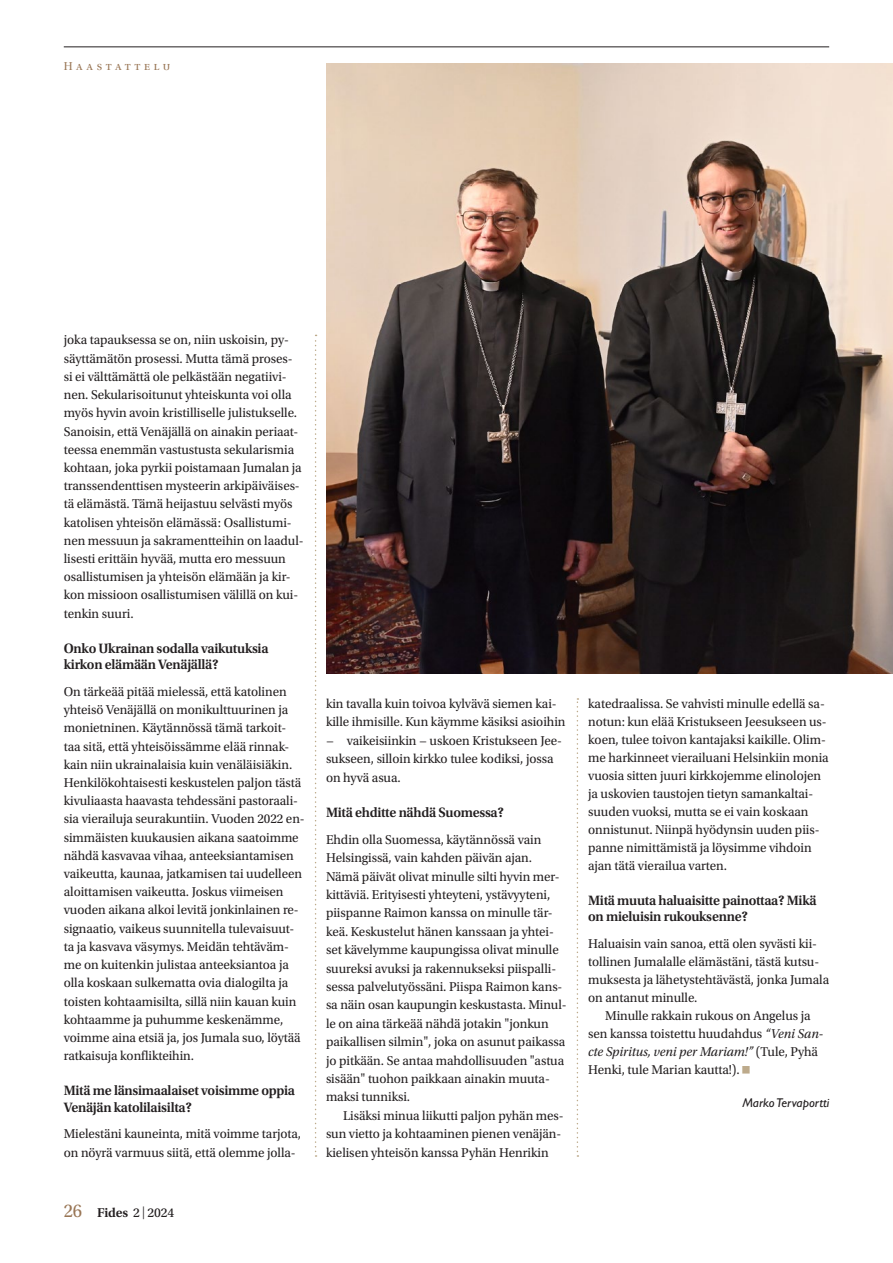
<style>
.page{position:relative;width:893px;height:1263px;background:#fff}
.page>*{position:absolute;margin:0;border:0;box-sizing:border-box;transform-origin:0 0}
.t1{font:600 14.25px/16.6px "Utopia Std";letter-spacing:-.02em;color:#231f20}
.t2{font:13.5px/18.1px "Utopia Std";letter-spacing:-.005em;color:#231f20}
.t3{font:13.5px/18.5px "Utopia Std";letter-spacing:-.005em;color:#231f20;scale:1.25 1}
.t4{font:13.5px "Utopia Std Capt";color:#231f20}
.t5{font:italic 12.75px "Gill Sans Std";color:#231f20}
.t6{font:12px "Utopia Std Subh";letter-spacing:.3em;color:#997655}
.s1{font-family:"Utopia Std";font-size:19.5px;color:#997655}
.s2{font-family:"Utopia Std";font-weight:600}
.s3{font-style:italic}
</style>
<div class="page">
<hr style="left:64px;top:47px;width:765px;height:1px;background:#231f20">
<svg style="left:315px;top:335px;width:2px;height:822px"></svg>
<svg style="left:577px;top:698px;width:1px;height:459px"></svg>
<img style="left:326px;top:64px;width:567px;height:610px">
<p class="t6" style="left:64px;top:59px;width:108px">Haastattelu</p>
<p class="t2" style="left:64px;top:331px;width:241px">joka tapauksessa se on, niin uskoisin, py&shy;säyttämätön prosessi. Mutta tämä proses&shy;si ei välttämättä ole pelkästään negatiivi&shy;nen. Sekularisoitunut yhteiskunta voi olla myös hyvin avoin kristilliselle julistukselle.<br>Sanoisin, että Venäjällä on ainakin periaat&shy;teessa enemmän vastustusta sekularismia kohtaan, joka pyrkii poistamaan Jumalan ja transsendenttisen mysteerin arkipäiväises&shy;tä elämästä. Tämä heijastuu selvästi myös katolisen yhteisön elämässä: Osallistumi&shy;nen messuun ja sakramentteihin on laadul&shy;lisesti erittäin hyvää, mutta ero messuun osallistumisen ja yhteisön elämään ja kir&shy;kon missioon osallistumisen välillä on kui&shy;tenkin suuri.</p>
<p class="t1" style="left:64px;top:640px;width:206px">Onko Ukrainan sodalla vaikutuksia kirkon elämään Venäjällä?</p>
<p class="t2" style="left:64px;top:683px;width:242px">On tärkeää pitää mielessä, että katolinen yhteisö Venäjällä on monikulttuurinen ja monietninen. Käytännössä tämä tarkoit&shy;taa sitä, että yhteisöissämme elää rinnak&shy;kain niin ukrainalaisia kuin venäläisiäkin.<br>Henkilökohtaisesti keskustelen paljon tästä kivuliaasta haavasta tehdessäni pastoraali&shy;sia vierailuja seurakuntiin. Vuoden 2022 en&shy;simmäisten kuukausien aikana saatoimme nähdä kasvavaa vihaa, anteeksiantamisen vaikeutta, kaunaa, jatkamisen tai uudelleen aloittamisen vaikeutta. Joskus viimeisen vuoden aikana alkoi levitä jonkinlainen re&shy;signaatio, vaikeus suunnitella tulevaisuut&shy;ta ja kasvava väsymys. Meidän tehtäväm&shy;me on kuitenkin julistaa anteeksiantoa ja olla koskaan sulkematta ovia dialogilta ja toisten kohtaamisilta, sillä niin kauan kuin kohtaamme ja puhumme keskenämme, voimme aina etsiä ja, jos Jumala suo, löytää ratkaisuja konflikteihin.</p>
<p class="t1" style="left:64px;top:1082px;width:233px">Mitä me länsimaalaiset voisimme oppia<br>Venäjän katolilaisilta?</p>
<p class="t2" style="left:64px;top:1125px;width:239px">Mielestäni kauneinta, mitä voimme tarjota, on nöyrä varmuus siitä, että olemme jolla-</p>
<p class="t4" style="left:64px;top:1205px;width:112px"><span class="s1">26</span> <span class="s2">Fides</span> 2 | 2024</p>
<p class="t2" style="left:326px;top:695px;width:241px">kin tavalla kuin toivoa kylvävä siemen kai&shy;kille ihmisille. Kun käymme käsiksi asioihin</p>
<p class="t3" style="left:326px;top:731px;width:190px">– vaikeisiinkin – uskoen Kristukseen Jee&shy;sukseen, silloin kirkko tulee kodiksi, jossa on hyvä asua.</p>
<p class="t1" style="left:326px;top:804px;width:180px">Mitä ehditte nähdä Suomessa?</p>
<p class="t2" style="left:326px;top:830px;width:242px">Ehdin olla Suomessa, käytännössä vain Helsingissä, vain kahden päivän ajan.<br>Nämä päivät olivat minulle silti hyvin mer&shy;kittäviä. Erityisesti yhteyteni, ystävyyteni, piispanne Raimon kanssa on minulle tär&shy;keä. Keskustelut hänen kanssaan ja yhtei&shy;set kävelymme kaupungissa olivat minulle suureksi avuksi ja rakennukseksi piispalli&shy;sessa palvelutyössäni. Piispa Raimon kans&shy;sa näin osan kaupungin keskustasta. Minul&shy;le on aina tärkeää nähdä jotakin "jonkun paikallisen silmin", joka on asunut paikassa jo pitkään. Se antaa mahdollisuuden "astua sisään" tuohon paikkaan ainakin muuta&shy;maksi tunniksi.</p>
<p class="t2" style="left:326px;top:1106px;width:239px;text-indent:17px">Lisäksi minua liikutti paljon pyhän mes&shy;sun vietto ja kohtaaminen pienen venäjän&shy;kielisen yhteisön kanssa Pyhän Henrikin</p>
<p class="t2" style="left:588px;top:695px;width:242px">katedraalissa. Se vahvisti minulle edellä sa&shy;notun: kun elää Kristukseen Jeesukseen us&shy;koen, tulee toivon kantajaksi kaikille. Olim&shy;me harkinneet vierailuani Helsinkiin monia vuosia sitten juuri kirkkojemme elinolojen ja uskovien taustojen tietyn samankaltai&shy;suuden vuoksi, mutta se ei vain koskaan onnistunut. Niinpä hyödynsin uuden piis&shy;panne nimittämistä ja löysimme vihdoin ajan tätä vierailua varten.</p>
<p class="t1" style="left:588px;top:892px;width:230px">Mitä muuta haluaisitte painottaa? Mikä on mieluisin rukouksenne?</p>
<p class="t2" style="left:588px;top:934px;width:242px">Haluaisin vain sanoa, että olen syvästi kii&shy;tollinen Jumalalle elämästäni, tästä kutsu&shy;muksesta ja lähetystehtävästä, jonka Jumala on antanut minulle.</p>
<p class="t2" style="left:588px;top:1006px;width:236px;text-indent:17px">Minulle rakkain rukous on Angelus ja sen kanssa toistettu huudahdus <span class="s3">“Veni San&shy;cte Spiritus, veni per Mariam!”</span> (Tule, Pyhä Henki, tule Marian kautta!).</p>
<p class="t5" style="left:742px;top:1095px;width:88px">Marko Tervaportti</p>
</div>
